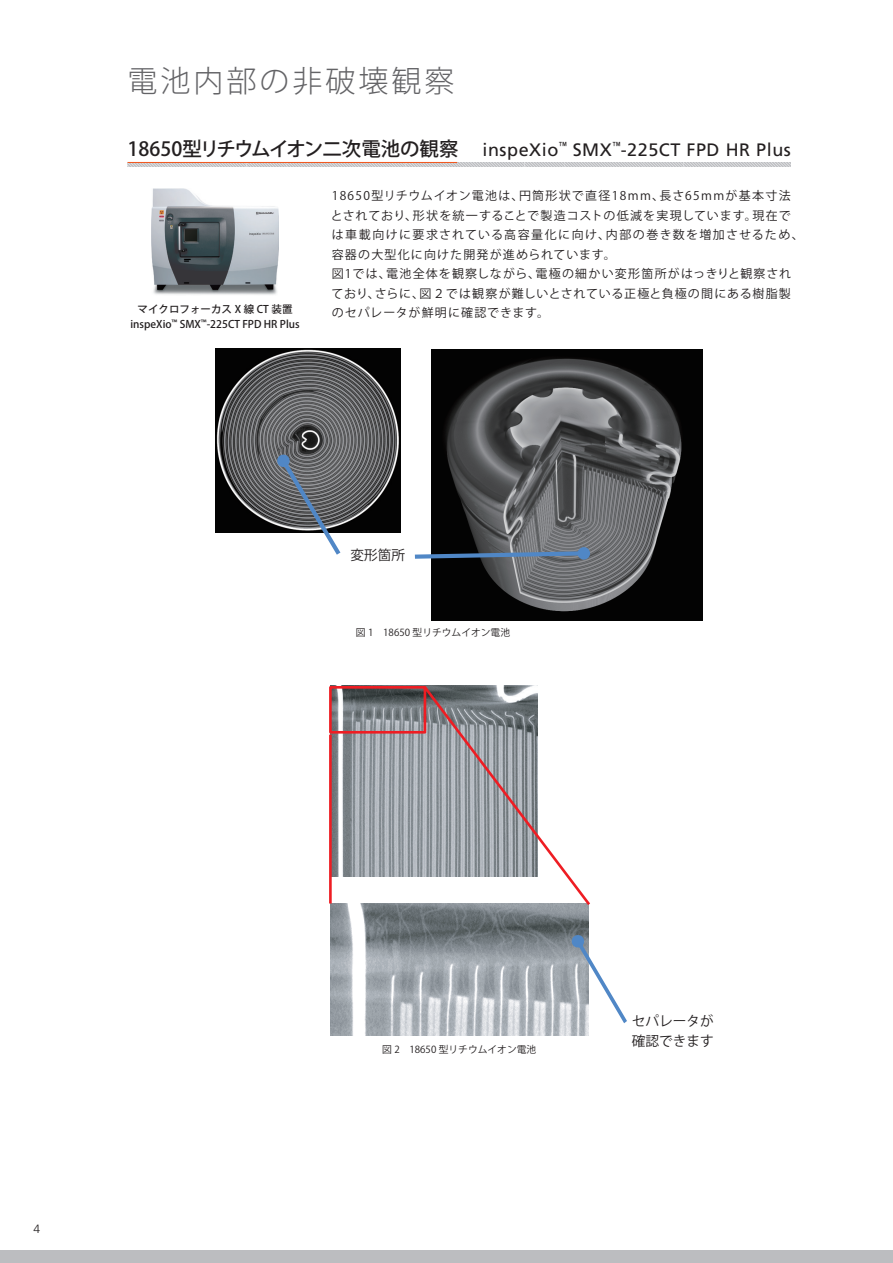
<style>
.page{position:relative;width:893px;height:1263px;background:#fff}
.page>*{position:absolute;margin:0;border:0;box-sizing:border-box;transform-origin:0 0}
.t1{font:300 30px "Koz Go Pro";letter-spacing:.1em;color:#636366}
.t2{font:18px "Frutiger LT Std";letter-spacing:.03em;color:#231f20}
.t3{font:13.65px/20.9px "Koz Go Pro";color:#231f20}
.t4{font:12px/19.5px "Koz Go Pro";letter-spacing:.1em;color:#231f20}
.t5{font:300 12px "Frutiger LT Std";color:#231f20}
.t6{font:500 10.5px "Koz Go Pro";color:#231f20}
.t7{font:9.75px "Koz Go Pro";color:#231f20}
.s1{font-family:"Koz Go Pro";font-weight:500;font-size:19.5px}
</style>
<div class="page">
<svg style="left:128px;top:162px;width:663px;height:5px;background:#cbccce"></svg>
<hr style="left:128px;top:162px;width:329px;height:1px;background:#f15921">
<img style="left:151px;top:188px;width:128px;height:107px">
<div style="left:0;top:1250px;width:893px;height:13px;background:#bcbdc0"></div>
<img style="left:432px;top:349px;width:271px;height:272px">
<img style="left:216px;top:349px;width:184px;height:183px">
<svg style="left:415px;top:547px;width:175px;height:13px;background:#576b82"></svg>
<svg style="left:276px;top:454px;width:64px;height:101px"></svg>
<img style="left:330px;top:903px;width:258px;height:133px">
<img style="left:330px;top:685px;width:91px;height:192px">
<svg style="left:571px;top:934px;width:56px;height:89px"></svg>
<div style="left:329px;top:686px;width:97px;height:48px;border:3px solid #ee1d23"></div>
<hr style="left:329px;top:735px;width:3px;height:168px;background:#ee1d23">
<svg style="left:421px;top:685px;width:169px;height:223px"></svg>
<h1 class="t1" style="left:128px;top:61px;width:328px">電池内部の非破壊観察</h1>
<h2 class="t2" style="left:128px;top:139px;width:665px"><span class="s1">18650型リチウムイオン二次電池の観察</span> inspeXio<sup>™</sup> SMX<sup>™</sup>-225CT FPD HR Plus</h2>
<p class="t4" style="left:331px;top:186px;width:475px">18650型リチウムイオン電池は、円筒形状で直径18mm、長さ65mmが基本寸法とされており、形状を統一することで製造コストの低減を実現しています。現在では車載向けに要求されている高容量化に向け、内部の巻き数を増加させるため、容器の大型化に向けた開発が進められています。<br>図1では、電池全体を観察しながら、電極の細かい変形箇所がはっきりと観察されており、さらに、図２では観察が難しいとされている正極と負極の間にある樹脂製</p>
<p class="t6" style="left:138px;top:303px;width:157px">マイクロフォーカス X 線 CT 装置</p>
<p class="t4" style="left:332px;top:303px;width:219px">のセパレータが鮮明に確認できます。</p>
<p class="t6" style="left:130px;top:318px;width:171px">inspeXio<sup>™</sup> SMX<sup>™</sup>-225CT FPD HR Plus</p>
<p class="t3" style="left:351px;top:544px;width:56px">変形箇所</p>
<p class="t7" style="left:356px;top:626px;width:156px">図 1　18650 型リチウムイオン電池</p>
<p class="t5" style="left:33px;top:1222px;width:8px">4</p>
<p class="t7" style="left:382px;top:1043px;width:156px">図 2　18650 型リチウムイオン電池</p>
<p class="t3" style="left:632px;top:1010px;width:83px">セパレータが確認できます</p>
</div>
